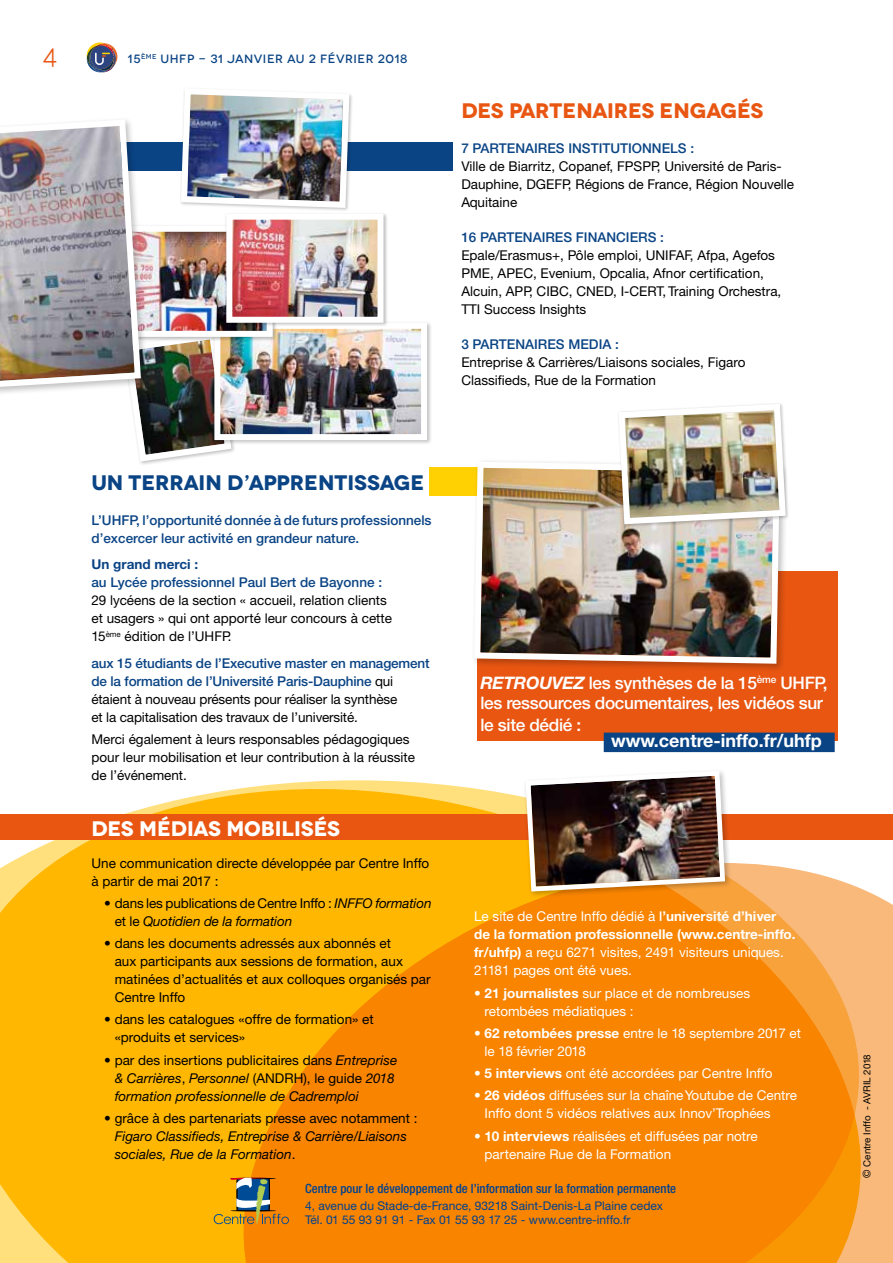
<style>
.page{position:relative;width:893px;height:1263px;background:#fff}
.page>*{position:absolute;margin:0;border:0;box-sizing:border-box;transform-origin:0 0}
.t1{font:300 24px "Comfortaa";color:#e85612}
.t2{font:700 21px "Novecentowide";color:#0a4485}
.t3{font:700 21px "Novecentowide";letter-spacing:-.01em;color:#e85612}
.t4{font:700 21px "Novecentowide";letter-spacing:-.01em;color:#fff}
.t5{font:700 18px "Helvetica Neue CE";color:#fff}
.t6{font:500 17.25px/21.1px "Helvetica Neue CE";letter-spacing:-.02em;color:#fff}
.t7{font:13.5px/18px "Helvetica Neue CE";color:#000}
.t8{font:13.5px/18px "Helvetica Neue CE";color:#fff}
.t9{font:500 13.5px/18px "Helvetica Neue CE";color:#0a4485}
.t10{font:italic 13.5px/18px "Helvetica Neue CE";color:#000}
.t11{font:700 13.5px "Helvetica Neue CE";color:#0a4485}
.t12{font:500 condensed 12.75px "Helvetica Neue";color:#004190}
.t13{font:12px/14.1px "Helvetica Neue CE";color:#004190}
.t14{font:500 12px "Novecentowide";letter-spacing:.05em;color:#0a4485}
.t15{font:9.75px "Helvetica Neue CE";color:#000}
.t16{font:500 7.05px "Novecentowide";color:#0a4485}
.s1{font-size:12px}
.s2{font-weight:500;color:#0a4485}
.s3{font-style:italic}
.s4{font-style:normal}
.s5{font-weight:700;font-style:italic}
.s6{font-weight:500}
.s7{font-weight:700}
.s8{font-size:10.5px}
</style>
<div class="page">
<svg style="left:87px;top:42px;width:30px;height:30px"></svg>
<svg style="left:0;top:752px;width:893px;height:511px;background:#fcb32b"></svg>
<div style="left:120px;top:142px;width:434px;height:29px;background:#0a4485"></div>
<div style="left:453px;top:100px;width:348px;height:305px;background:#fff"></div>
<img style="left:0;top:91px;width:430px;height:374px">
<div style="left:477px;top:572px;width:361px;height:169px;background:#e85612"></div>
<div style="left:429px;top:467px;width:162px;height:29px;background:#ffd103"></div>
<img style="left:471px;top:461px;width:312px;height:802px">
<div style="left:604px;top:733px;width:231px;height:19px;background:#0a4485"></div>
<img style="left:615px;top:403px;width:173px;height:124px">
<div style="left:0;top:815px;width:893px;height:25px;background:#e85612"></div>
<div style="left:523px;top:768px;width:209px;height:130px;background:#000;opacity:.25"></div>
<img style="left:523px;top:768px;width:204px;height:126px">
<svg style="left:214px;top:1178px;width:75px;height:46px;background:#ba9039"></svg>
<h1 class="t1" style="left:43px;top:42px;width:16px">4</h1>
<p class="t14" style="left:161px;top:51px;width:248px">UHFP - 31 JANVIER AU 2 FÉVRIER 2018</p>
<p class="t16" style="left:128px;top:52px;width:31px"><span class="s1">15</span>ÈME</p>
<h2 class="t3" style="left:461px;top:97px;width:304px">DES PARTENAIRES ENGAGÉS</h2>
<p class="t9" style="left:461px;top:139px;width:234px">7 PARTENAIRES INSTITUTIONNELS :</p>
<p class="t7" style="left:461px;top:157px;width:334px">Ville de Biarritz, Copanef, FPSPP, Université de Paris-<br>Dauphine, DGEFP, Régions de France, Région Nouvelle<br>Aquitaine</p>
<p class="t9" style="left:461px;top:228px;width:204px">16 PARTENAIRES FINANCIERS :</p>
<p class="t7" style="left:461px;top:246px;width:321px">Epale/Erasmus+, Pôle emploi, UNIFAF, Afpa, Agefos PME, APEC, Evenium, Opcalia, Afnor certification, Alcuin, APP, CIBC, CNED, I-CERT, Training Orchestra, TTI Success Insights</p>
<p class="t9" style="left:461px;top:335px;width:159px">3 PARTENAIRES MEDIA :</p>
<p class="t7" style="left:461px;top:353px;width:286px">Entreprise &amp; Carrières/Liaisons sociales, Figaro<br>Classifieds, Rue de la Formation</p>
<h2 class="t2" style="left:91px;top:469px;width:335px">UN TERRAIN D’APPRENTISSAGE</h2>
<p class="t9" style="left:91px;top:511px;width:342px">L’UHFP, l’opportunité donnée à de futurs professionnels d’excercer leur activité en grandeur nature.</p>
<p class="t11" style="left:91px;top:556px;width:108px">Un grand merci :</p>
<p class="t9" style="left:91px;top:573px;width:292px">au Lycée professionnel Paul Bert de Bayonne :</p>
<p class="t7" style="left:91px;top:591px;width:302px">29 lycéens de la section « accueil, relation clients et usagers » qui ont apporté leur concours à cette<br>15<sup>ème</sup> édition de l’UHFP.</p>
<p class="t7" style="left:91px;top:654px;width:340px"><span class="s2">aux 15 étudiants de l’Executive master en management de la formation de l’Université Paris-Dauphine</span> qui étaient à nouveau présents pour réaliser la synthèse<br>et la capitalisation des travaux de l’université.</p>
<p class="t7" style="left:91px;top:730px;width:325px">Merci également à leurs responsables pédagogiques pour leur mobilisation et leur contribution à la réussite de l’événement.</p>
<h2 class="t4" style="left:91px;top:816px;width:250px">DES MÉDIAS MOBILISÉS</h2>
<p class="t7" style="left:91px;top:854px;width:339px">Une communication directe développée par Centre Inffo à partir de mai 2017 :</p>
<p class="t7" style="left:115px;top:894px;width:318px;text-indent:-10px">• dans les publications de Centre Inffo : <span class="s3">INFFO formation </span>et le <span class="s3">Quotidien de la formation</span></p>
<p class="t7" style="left:115px;top:934px;width:317px;text-indent:-11px">• dans les documents adressés aux abonnés et<br>aux participants aux sessions de formation, aux matinées d’actualités et aux colloques organisés par Centre Inffo</p>
<p class="t7" style="left:115px;top:1010px;width:261px;text-indent:-11px">• dans les catalogues «offre de formation» et «produits et services»</p>
<p class="t10" style="left:115px;top:1051px;width:284px;text-indent:-11px"><span class="s4">• par des insertions publicitaires dans</span> Entreprise &amp; Carrières<span class="s4">,</span> Personnel <span class="s4">(ANDRH), le guide</span> 2018 formation professionnelle de Cadremploi</p>
<p class="t7" style="left:104px;top:1109px;width:315px">• grâce à des partenariats presse avec notamment :</p>
<p class="t10" style="left:115px;top:1127px;width:294px">Figaro Classifieds, Entreprise &amp; Carrière/Liaisons sociales, Rue de la Formation<span class="s4">.</span></p>
<p class="t6" style="left:480px;top:672px;width:349px"><span class="s5">RETROUVEZ</span> les synthèses de la 15<sup>ème</sup> UHFP, les ressources documentaires, les vidéos sur le site dédié :</p>
<h3 class="t5" style="left:611px;top:730px;width:212px">www.centre-inffo.fr/uhfp</h3>
<p class="t8" style="left:474px;top:908px;width:323px">Le site de Centre Inffo dédié à <span class="s6">l</span><span class="s7">’université d’hiver de la formation professionnelle (www.centre-inffo. fr/uhfp)</span> a reçu 6271 visites, 2491 visiteurs uniques.<br>21181 pages ont été vues.</p>
<p class="t8" style="left:485px;top:984px;width:267px;text-indent:-11px">• <span class="s7">21 journalistes</span> sur place et de nombreuses retombées médiatiques :</p>
<p class="t8" style="left:485px;top:1024px;width:318px;text-indent:-11px">• <span class="s7">62 retombées presse</span> entre le 18 septembre 2017 et le 18 février 2018</p>
<p class="t8" style="left:474px;top:1064px;width:300px">• <span class="s7">5 interviews</span> ont été accordées par Centre Inffo</p>
<p class="t8" style="left:485px;top:1087px;width:314px;text-indent:-11px">• <span class="s7">26 vidéos</span> diffusées sur la chaîne Youtube de Centre<br>Inffo dont 5 vidéos relatives aux Innov’Trophées</p>
<p class="t8" style="left:485px;top:1127px;width:275px;text-indent:-11px">• <span class="s7">10 interviews</span> réalisées et diffusées par notre partenaire Rue de la Formation</p>
<p class="t12" style="left:305px;top:1181px;width:372px">Centre pour le développement de l’information sur la formation permanente</p>
<p class="t13" style="left:305px;top:1198px;width:359px">4, avenue du Stade-de-France, 93218 Saint-Denis-La Plaine cedex<br>Tél. 01 55 93 91 91 - Fax 01 55 93 17 25 - www.centre-inffo.fr</p>
<p class="t15" style="left:861px;top:1178px;width:125px;rotate:-90deg"><span class="s8">©</span> Centre Inffo - AVRIL 2018</p>
</div>
